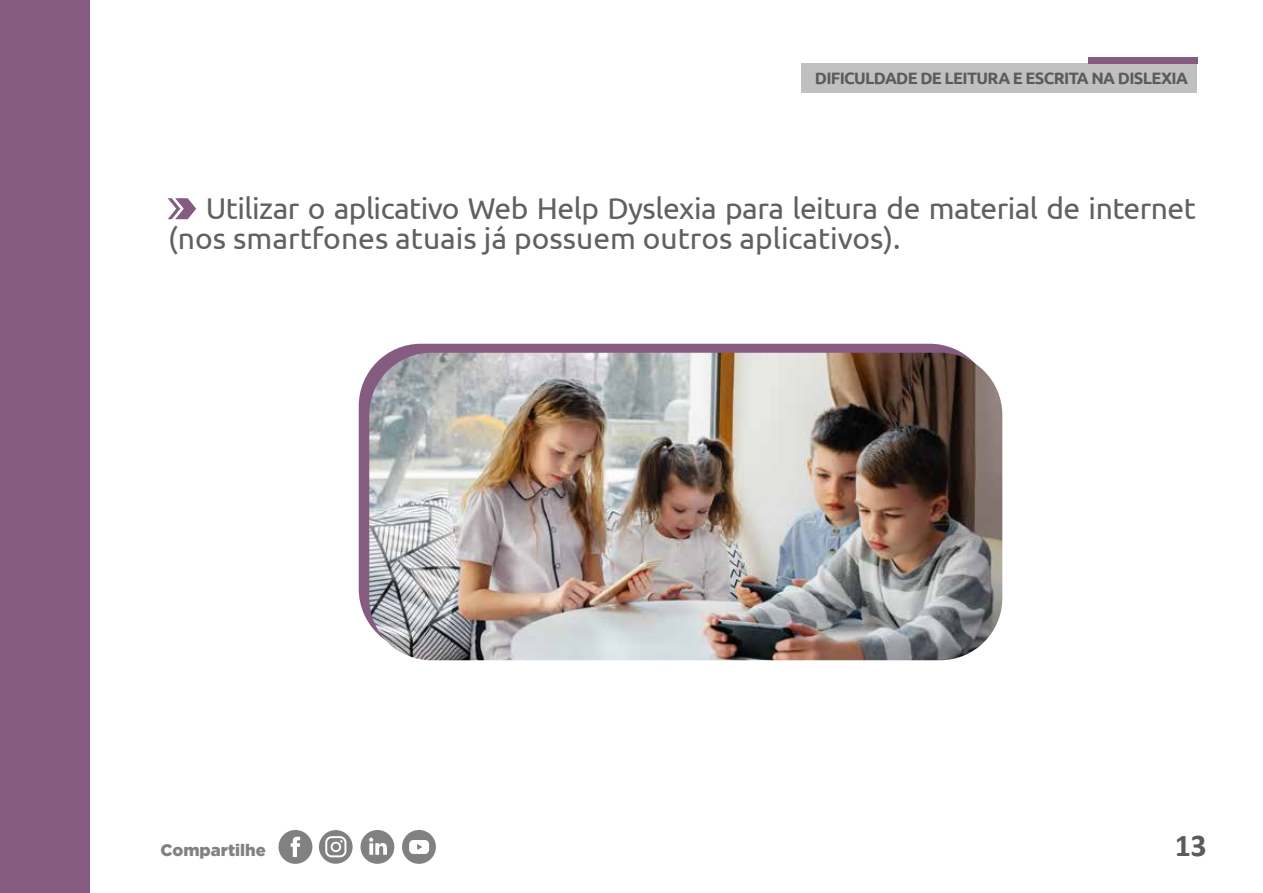
<style>
.page{position:relative;width:1263px;height:893px;background:#fff}
.page>*{position:absolute;margin:0;border:0;box-sizing:border-box;transform-origin:0 0}
.t1{font:700 31.95px "Calibri";color:#5b5b5b}
.t2{font:30px/30px "Ubuntu";letter-spacing:-.02em;color:#606060}
.t3{font:900 16.65px "Gotham";color:#818181}
.t4{font:700 16.5px "Ubuntu";letter-spacing:-.04em;color:#5b5b5b}
</style>
<div class="page">
<div style="left:359px;top:344px;width:633px;height:307px;background:#865b82;border-radius:62px"></div>
<div style="left:278px;top:830px;width:34px;height:34px;background:#818181;border-radius:50%"></div>
<svg style="left:291px;top:837px;width:9px;height:20px"></svg>
<div style="left:402px;top:830px;width:34px;height:34px;background:#818181;border-radius:50%"></div>
<svg style="left:409px;top:840px;width:20px;height:14px"></svg>
<svg style="left:319px;top:830px;width:34px;height:34px"></svg>
<div style="left:360px;top:830px;width:34px;height:34px;background:#818181;border-radius:50%"></div>
<svg style="left:369px;top:838px;width:18px;height:17px"></svg>
<div style="left:0;top:0;width:90px;height:893px;background:#865b82"></div>
<div style="left:801px;top:63px;width:396px;height:30px;background:#c0c0c0"></div>
<div style="left:1088px;top:57px;width:109px;height:6px;background:#865b82"></div>
<svg style="left:168px;top:198px;width:28px;height:21px"></svg>
<img style="left:369px;top:353px;width:633px;height:307px">
<p class="t4" style="left:815px;top:68px;width:375px">DIFICULDADE DE LEITURA E ESCRITA NA DISLEXIA</p>
<p class="t2" style="left:168px;top:193px;width:1029px;text-indent:37px">Utilizar o aplicativo Web Help Dyslexia para leitura de material de internet (nos smartfones atuais já possuem outros aplicativos).</p>
<p class="t3" style="left:160px;top:840px;width:107px">Compartilhe</p>
<p class="t1" style="left:1175px;top:823px;width:33px">13</p>
</div>
